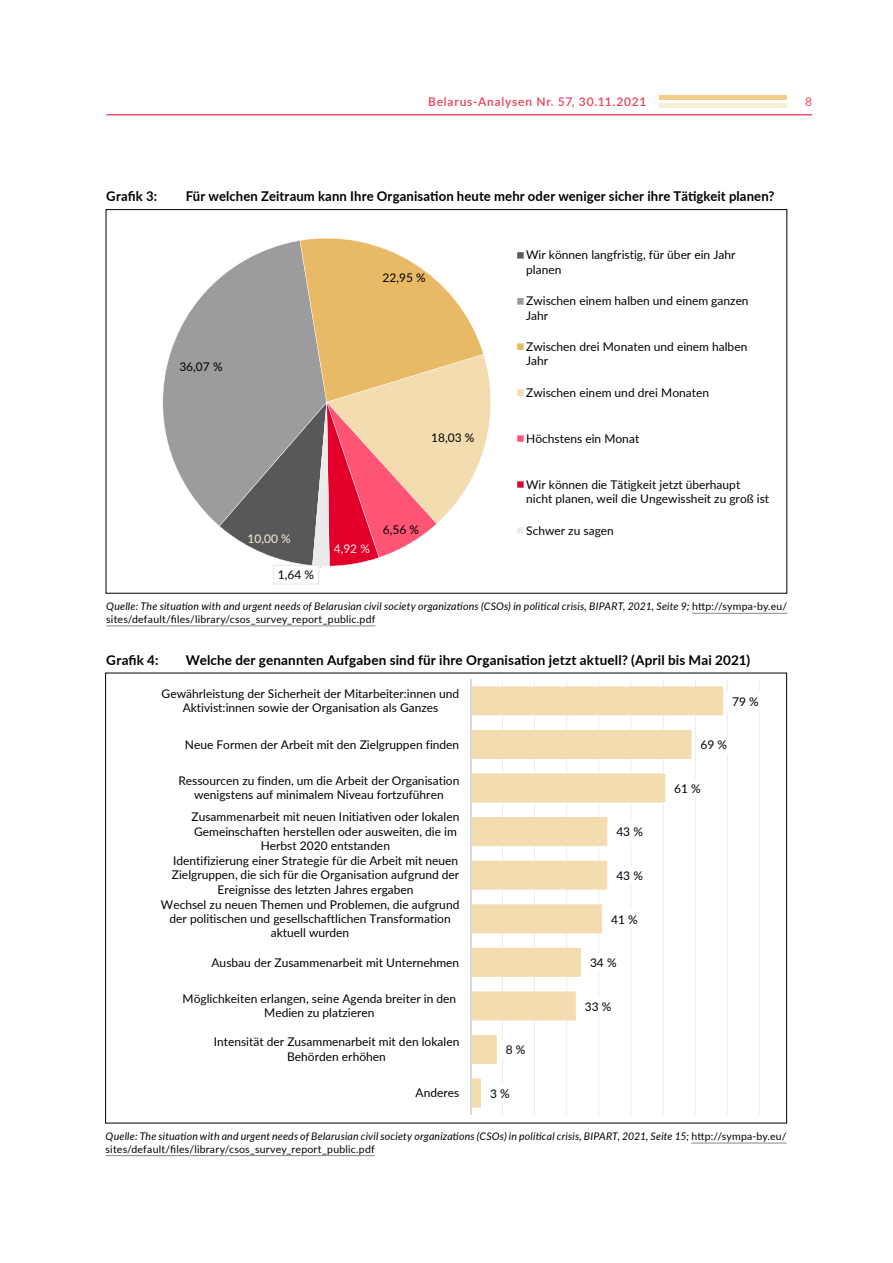
<style>
.page{position:relative;width:893px;height:1263px;background:#fff}
.page>*{position:absolute;margin:0;border:0;box-sizing:border-box;transform-origin:0 0}
.Ueberschrift_Tabelle{font:700 13.5px "Lato";letter-spacing:.01em;color:#000}
.t1{font:12px/14.4px "Lato";color:#000}
.t2{font:600 12px "Lato";letter-spacing:.065em;color:#ea3e59}
.t3{font:12px "Lato";color:#f6eed5}
.t4{font:12px "Lato";color:#eeece1}
.t5{font:12px "Lato";color:#ea3e59}
.Quelle_Tabelle_1{font:italic 10.5px/12.6px "Lato";letter-spacing:.015em;color:#000}
.s1{font-style:normal}
</style>
<div class="page">
<div style="left:659px;top:103px;width:128px;height:5px;background:#f7eed5"></div>
<hr style="left:659px;top:96px;width:128px;height:4px;background:#f5cc85">
<hr style="left:106px;top:114px;width:706px;height:1px;background:#e40428">
<svg style="left:162px;top:279px;width:57px;height:247px;fill:#9c9c9e"></svg>
<svg style="left:219px;top:238px;width:272px;height:346px"></svg>
<svg style="left:517px;top:252px;width:7px;height:7px"></svg>
<svg style="left:517px;top:298px;width:7px;height:6px"></svg>
<svg style="left:517px;top:343px;width:7px;height:7px"></svg>
<svg style="left:517px;top:389px;width:7px;height:7px"></svg>
<svg style="left:517px;top:435px;width:7px;height:7px"></svg>
<svg style="left:517px;top:481px;width:7px;height:7px"></svg>
<svg style="left:517px;top:527px;width:7px;height:7px"></svg>
<hr style="left:692px;top:613px;width:95px;height:1px;background:#878787">
<hr style="left:106px;top:626px;width:269px;height:1px;background:#878787">
<hr style="left:691px;top:1143px;width:96px;height:1px;background:#878787">
<hr style="left:106px;top:1155px;width:269px;height:1px;background:#878787">
<hr style="left:759px;top:679px;width:1px;height:436px;background:#d9d9d9">
<hr style="left:727px;top:679px;width:1px;height:436px;background:#d9d9d9">
<hr style="left:695px;top:679px;width:1px;height:436px;background:#d9d9d9">
<hr style="left:663px;top:679px;width:1px;height:436px;background:#d9d9d9">
<hr style="left:631px;top:679px;width:1px;height:436px;background:#d9d9d9">
<hr style="left:599px;top:679px;width:1px;height:436px;background:#d9d9d9">
<hr style="left:567px;top:679px;width:1px;height:436px;background:#d9d9d9">
<hr style="left:534px;top:679px;width:1px;height:436px;background:#d9d9d9">
<hr style="left:502px;top:679px;width:1px;height:436px;background:#d9d9d9">
<svg style="left:471px;top:686px;width:252px;height:422px"></svg>
<hr style="left:470px;top:679px;width:1px;height:436px;background:#d9d9d9">
<div style="left:728px;top:691px;width:35px;height:19px;background:#fff"></div>
<div style="left:696px;top:735px;width:36px;height:19px;background:#fff"></div>
<div style="left:670px;top:779px;width:35px;height:18px;background:#fff"></div>
<div style="left:612px;top:822px;width:35px;height:19px;background:#fff"></div>
<div style="left:612px;top:866px;width:35px;height:19px;background:#fff"></div>
<div style="left:607px;top:909px;width:35px;height:19px;background:#fff"></div>
<div style="left:586px;top:953px;width:35px;height:19px;background:#fff"></div>
<div style="left:580px;top:996px;width:36px;height:19px;background:#fff"></div>
<div style="left:501px;top:1040px;width:29px;height:19px;background:#fff"></div>
<div style="left:486px;top:1084px;width:28px;height:19px;background:#fff"></div>
<p class="t2" style="left:428px;top:93px;width:220px">Belarus-Analysen Nr. 57, 30.11.2021</p>
<p class="t5" style="left:805px;top:93px;width:8px">8</p>
<p class="Ueberschrift_Tabelle" style="left:106px;top:187px;width:52px">Grafik 3:</p>
<p class="Ueberschrift_Tabelle" style="left:186px;top:187px;width:590px">Für welchen Zeitraum kann Ihre Organisation heute mehr oder weniger sicher ihre Tätigkeit planen?</p>
<p class="t1" style="left:179px;top:359px;width:45px">36,07 %</p>
<p class="t1" style="left:382px;top:270px;width:45px">22,95 %</p>
<p class="t1" style="left:431px;top:430px;width:45px">18,03 %</p>
<p class="t3" style="left:248px;top:530px;width:45px">10,00 %</p>
<p class="t1" style="left:278px;top:567px;width:38px">1,64 %</p>
<p class="t4" style="left:334px;top:540px;width:38px">4,92 %</p>
<p class="t1" style="left:383px;top:522px;width:38px">6,56 %</p>
<p class="t1" style="left:526px;top:247px;width:211px">Wir können langfristig, für über ein Jahr planen</p>
<p class="t1" style="left:526px;top:293px;width:224px">Zwischen einem halben und einem ganzen<br>Jahr</p>
<p class="t1" style="left:526px;top:339px;width:223px">Zwischen drei Monaten und einem halben<br>Jahr</p>
<p class="t1" style="left:526px;top:385px;width:184px">Zwischen einem und drei Monaten</p>
<p class="t1" style="left:526px;top:431px;width:115px">Höchstens ein Monat</p>
<p class="t1" style="left:526px;top:476px;width:245px">Wir können die Tätigkeit jetzt überhaupt nicht planen, weil die Ungewissheit zu groß ist</p>
<p class="t1" style="left:526px;top:522px;width:89px">Schwer zu sagen</p>
<p class="Quelle_Tabelle_1" style="left:106px;top:600px;width:682px">Quelle: The situation with and urgent needs of Belarusian civil society organizations (CSOs) in political crisis, BIPART, 2021, Seite 9; <span class="s1">http://sympa-by.eu/ sites/default/files/library/csos_survey_report_public.pdf</span></p>
<p class="Ueberschrift_Tabelle" style="left:106px;top:650px;width:54px">Grafik 4:</p>
<p class="Ueberschrift_Tabelle" style="left:186px;top:650px;width:566px">Welche der genannten Aufgaben sind für ihre Organisation jetzt aktuell? (April bis Mai 2021)</p>
<p class="t1" style="left:732px;top:693px;width:28px">79 %</p>
<p class="t1" style="left:700px;top:737px;width:28px">69 %</p>
<p class="t1" style="left:674px;top:781px;width:28px">61 %</p>
<p class="t1" style="left:616px;top:824px;width:28px">43 %</p>
<p class="t1" style="left:616px;top:868px;width:28px">43 %</p>
<p class="t1" style="left:611px;top:911px;width:28px">41 %</p>
<p class="t1" style="left:590px;top:955px;width:28px">34 %</p>
<p class="t1" style="left:585px;top:999px;width:28px">33 %</p>
<p class="t1" style="left:506px;top:1042px;width:21px">8 %</p>
<p class="t1" style="left:490px;top:1086px;width:21px">3 %</p>
<p class="t1" style="left:162px;top:686px;width:299px;text-align:center">Gewährleistung der Sicherheit der Mitarbeiter:innen und<br>Aktivist:innen sowie der Organisation als Ganzes</p>
<p class="t1" style="left:185px;top:736px;width:276px">Neue Formen der Arbeit mit den Zielgruppen finden</p>
<p class="t1" style="left:178px;top:773px;width:283px;text-align:center">Ressourcen zu finden, um die Arbeit der Organisation wenigstens auf minimalem Niveau fortzuführen</p>
<p class="t1" style="left:191px;top:809px;width:269px">Zusammenarbeit mit neuen Initiativen oder lokalen</p>
<p class="t1" style="left:194px;top:824px;width:264px">Gemeinschaften herstellen oder ausweiten, die im</p>
<p class="t1" style="left:261px;top:838px;width:131px">Herbst 2020 entstanden</p>
<p class="t1" style="left:173px;top:853px;width:287px">Identifizierung einer Strategie für die Arbeit mit neuen</p>
<p class="t1" style="left:172px;top:867px;width:289px">Zielgruppen, die sich für die Organisation aufgrund der</p>
<p class="t1" style="left:217px;top:882px;width:198px">Ereignisse des letzten Jahres ergaben</p>
<p class="t1" style="left:161px;top:896px;width:300px">Wechsel zu neuen Themen und Problemen, die aufgrund</p>
<p class="t1" style="left:170px;top:911px;width:283px">der politischen und gesellschaftlichen Transformation</p>
<p class="t1" style="left:271px;top:925px;width:80px">aktuell wurden</p>
<p class="t1" style="left:212px;top:954px;width:249px">Ausbau der Zusammenarbeit mit Unternehmen</p>
<p class="t1" style="left:182px;top:991px;width:275px;text-align:center">Möglichkeiten erlangen, seine Agenda breiter in den<br>Medien zu platzieren</p>
<p class="t1" style="left:214px;top:1034px;width:247px;text-align:center">Intensität der Zusammenarbeit mit den lokalen<br>Behörden erhöhen</p>
<p class="t1" style="left:416px;top:1085px;width:45px">Anderes</p>
<p class="Quelle_Tabelle_1" style="left:106px;top:1129px;width:682px">Quelle: The situation with and urgent needs of Belarusian civil society organizations (CSOs) in political crisis, BIPART, 2021, Seite 15; <span class="s1">http://sympa-by.eu/ sites/default/files/library/csos_survey_report_public.pdf</span></p>
</div>
